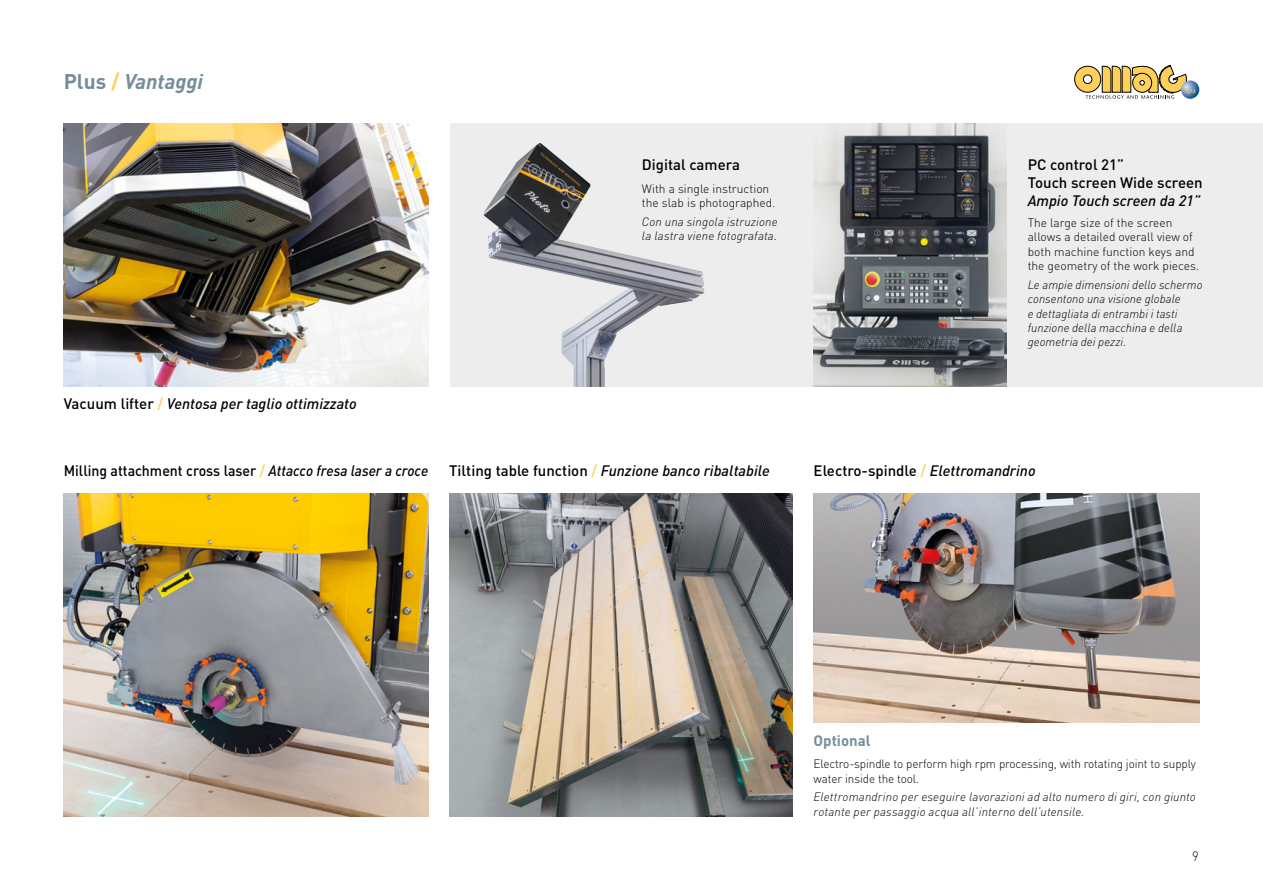
<style>
.page{position:relative;width:1263px;height:893px;background:#fff}
.page>*{position:absolute;margin:0;border:0;box-sizing:border-box;transform-origin:0 0}
.TITOLO_ENG_LIV1{font:italic 700 21px "DIN Pro";color:#758d9a}
.Titolo_ENG_LIV2{font:italic 500 15px "DIN Pro";color:#000}
.Titolo_ENG_LIV2-2{font:500 15px/18px "DIN Pro";color:#000}
.Titolo_ENG_LIV2-3{font:500 15px "DIN Pro";color:#000;scale:.94 1}
.TITOLO_ENG_LIV1-2{font:700 15px "DIN Pro";color:#758d9a}
.t1{font:300 13.5px "DIN Pro";color:#000;scale:.96 1}
.dida_ENG{font:italic 300 12px/14.4px "DIN Pro";letter-spacing:.005em;color:#000}
.dida_ENG-2{font:300 12px/14.4px "DIN Pro";color:#000}
.s1{font-style:normal}
.s2{font-style:normal;color:#fed059}
.s3{color:#fed059}
.s4{font-style:italic}
</style>
<div class="page">
<img style="left:64px;top:123px;width:364px;height:264px">
<img style="left:64px;top:493px;width:364px;height:323px">
<img style="left:814px;top:493px;width:385px;height:230px">
<div style="left:450px;top:123px;width:813px;height:264px;background:#ededed"></div>
<img style="left:483px;top:143px;width:221px;height:244px">
<img style="left:814px;top:123px;width:192px;height:264px">
<img style="left:449px;top:493px;width:343px;height:323px">
<svg style="left:1181px;top:80px;width:18px;height:19px"></svg>
<svg style="left:1074px;top:64px;width:121px;height:35px"></svg>
<p class="TITOLO_ENG_LIV1" style="left:64px;top:68px;width:141px"><span class="s1">Plus</span> <span class="s2">/</span> Vantaggi</p>
<p class="Titolo_ENG_LIV2" style="left:64px;top:394px;width:294px"><span class="s1">Vacuum lifter</span> <span class="s2">/</span> Ventosa per taglio ottimizzato</p>
<p class="Titolo_ENG_LIV2-2" style="left:642px;top:155px;width:100px">Digital camera</p>
<p class="dida_ENG-2" style="left:642px;top:181px;width:135px">With a single instruction the slab is photographed.</p>
<p class="dida_ENG" style="left:642px;top:214px;width:137px">Con una singola istruzione la lastra viene fotografata.</p>
<p class="Titolo_ENG_LIV2-3" style="left:64px;top:460px;width:389px">Milling attachment cross laser <span class="s3">/</span> <span class="s4">Attacco fresa laser a croce</span></p>
<p class="Titolo_ENG_LIV2" style="left:449px;top:461px;width:322px"><span class="s1">Tilting table function</span> <span class="s2">/</span> Funzione banco ribaltabile</p>
<p class="Titolo_ENG_LIV2-2" style="left:1028px;top:155px;width:177px">PC control 21”<br>Touch screen Wide screen</p>
<p class="Titolo_ENG_LIV2" style="left:1028px;top:191px;width:174px">Ampio Touch screen da 21”</p>
<p class="dida_ENG-2" style="left:1028px;top:215px;width:173px">The large size of the screen allows a detailed overall view of both machine function keys and the geometry of the work pieces.</p>
<p class="dida_ENG" style="left:1028px;top:277px;width:177px">Le ampie dimensioni dello schermo consentono una visione globale<br>e dettagliata di entrambi i tasti funzione della macchina e della geometria dei pezzi.</p>
<p class="Titolo_ENG_LIV2-2" style="left:814px;top:461px;width:224px">Electro-spindle <span class="s3">/</span> <span class="s4">Elettromandrino</span></p>
<p class="TITOLO_ENG_LIV1-2" style="left:814px;top:730px;width:59px">Optional</p>
<p class="dida_ENG-2" style="left:814px;top:756px;width:384px">Electro-spindle to perform high rpm processing, with rotating joint to supply water inside the tool.</p>
<p class="dida_ENG" style="left:814px;top:790px;width:384px">Elettromandrino per eseguire lavorazioni ad alto numero di giri, con giunto rotante per passaggio acqua all’interno dell’utensile.</p>
<p class="t1" style="left:1192px;top:847px;width:8px">9</p>
</div>
